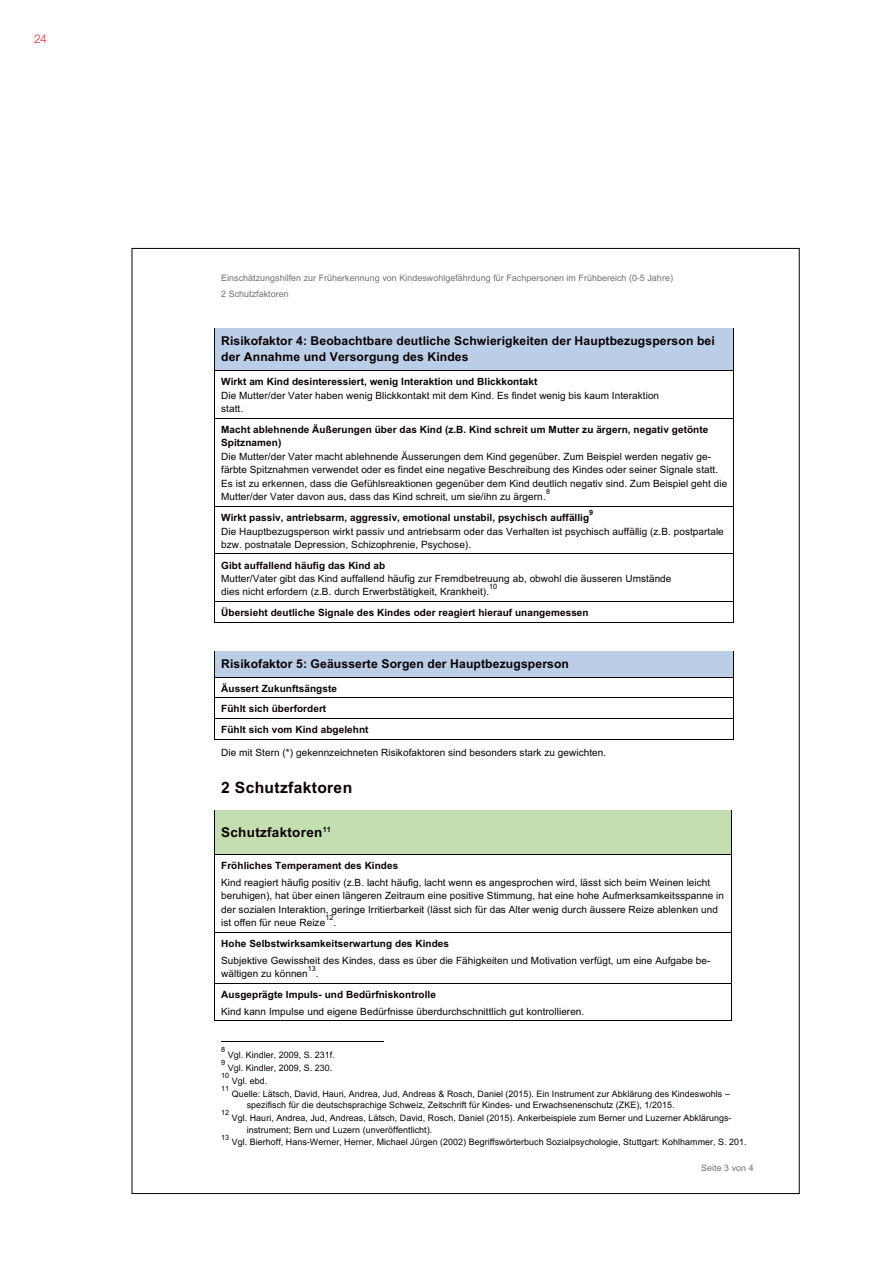
<style>
.page{position:relative;width:893px;height:1263px;background:#fff}
.page>*{position:absolute;margin:0;border:0;box-sizing:border-box;transform-origin:0 0}
.t1{font:700 15.6px "Arial";letter-spacing:.02em;color:#0b0000}
.t2{font:700 13.5px "Arial";letter-spacing:.02em;color:#0b0000}
.t3{font:700 12.15px/15.9px "Arial";letter-spacing:.01em;color:#0b0000}
.t4{font:300 12px "Helvetica Neue LT Std";color:#e42b2b}
.t5{font:10.05px/13.4px "Arial";letter-spacing:.01em;color:#0b0000}
.t6{font:700 10.05px/20.7px "Arial";letter-spacing:.01em;color:#0b0000}
.t7{font:8.85px/11.6px "Arial";letter-spacing:.005em;color:#0b0000}
.t8{font:8.85px/15.6px "Arial";letter-spacing:.005em;color:#72716e}
.t9{font:7.35px "Arial";color:#0b0000}
.t10{font:700 7.35px "Arial";color:#0b0000}
</style>
<div class="page">
<div style="left:215px;top:329px;width:518px;height:41px;background:#bacee8"></div>
<hr style="left:215px;top:328px;width:518px;height:1px;background:#0b0000">
<hr style="left:215px;top:332px;width:1px;height:38px;background:#0b0000">
<hr style="left:733px;top:332px;width:1px;height:38px;background:#0b0000">
<hr style="left:215px;top:370px;width:518px;height:1px;background:#0b0000">
<hr style="left:215px;top:374px;width:1px;height:44px;background:#0b0000">
<hr style="left:733px;top:374px;width:1px;height:44px;background:#0b0000">
<hr style="left:215px;top:418px;width:518px;height:1px;background:#0b0000">
<hr style="left:215px;top:422px;width:1px;height:84px;background:#0b0000">
<hr style="left:733px;top:422px;width:1px;height:84px;background:#0b0000">
<hr style="left:215px;top:506px;width:518px;height:1px;background:#0b0000">
<hr style="left:215px;top:510px;width:1px;height:43px;background:#0b0000">
<hr style="left:733px;top:510px;width:1px;height:43px;background:#0b0000">
<hr style="left:215px;top:553px;width:518px;height:1px;background:#0b0000">
<hr style="left:215px;top:557px;width:1px;height:44px;background:#0b0000">
<hr style="left:733px;top:557px;width:1px;height:44px;background:#0b0000">
<hr style="left:215px;top:601px;width:518px;height:1px;background:#0b0000">
<hr style="left:215px;top:622px;width:518px;height:1px;background:#0b0000">
<svg style="left:733px;top:601px;width:1px;height:22px"></svg>
<div style="left:215px;top:651px;width:518px;height:26px;background:#bacee8"></div>
<hr style="left:215px;top:677px;width:518px;height:1px;background:#0b0000">
<hr style="left:215px;top:697px;width:518px;height:1px;background:#0b0000">
<hr style="left:215px;top:718px;width:518px;height:1px;background:#0b0000">
<hr style="left:215px;top:739px;width:518px;height:1px;background:#0b0000">
<svg style="left:733px;top:651px;width:1px;height:89px"></svg>
<div style="left:215px;top:810px;width:516px;height:44px;background:#c3deb0"></div>
<hr style="left:215px;top:814px;width:1px;height:40px;background:#0b0000">
<hr style="left:731px;top:814px;width:1px;height:40px;background:#0b0000">
<hr style="left:215px;top:854px;width:516px;height:1px;background:#0b0000">
<hr style="left:215px;top:858px;width:1px;height:74px;background:#0b0000">
<hr style="left:731px;top:858px;width:1px;height:74px;background:#0b0000">
<hr style="left:215px;top:932px;width:516px;height:1px;background:#0b0000">
<hr style="left:215px;top:936px;width:1px;height:47px;background:#0b0000">
<hr style="left:731px;top:936px;width:1px;height:47px;background:#0b0000">
<hr style="left:215px;top:983px;width:516px;height:1px;background:#0b0000">
<hr style="left:215px;top:987px;width:1px;height:33px;background:#0b0000">
<hr style="left:215px;top:1020px;width:516px;height:1px;background:#0b0000">
<hr style="left:731px;top:987px;width:1px;height:33px;background:#0b0000">
<hr style="left:221px;top:1041px;width:162px;height:1px;background:#0b0000">
<p class="t4" style="left:34px;top:31px;width:14px">24</p>
<p class="t8" style="left:221px;top:270px;width:453px">Einschätzungshilfen zur Früherkennung von Kindeswohlgefährdung für Fachpersonen im Frühbereich (0-5 Jahre)<br>2 Schutzfaktoren</p>
<p class="t3" style="left:221px;top:333px;width:495px">Risikofaktor 4: Beobachtbare deutliche Schwierigkeiten der Hauptbezugsperson bei der Annahme und Versorgung des Kindes</p>
<p class="t6" style="left:221px;top:372px;width:318px">Wirkt am Kind desinteressiert, wenig Interaktion und Blickkontakt</p>
<p class="t5" style="left:221px;top:389px;width:439px">Die Mutter/der Vater haben wenig Blickkontakt mit dem Kind. Es findet wenig bis kaum Interaktion statt.</p>
<p class="t6" style="left:221px;top:423px;width:489px;line-height:13.5px">Macht ablehnende Äußerungen über das Kind (z.B. Kind schreit um Mutter zu ärgern, negativ getönte<br>Spitznamen)</p>
<p class="t5" style="left:221px;top:450px;width:508px">Die Mutter/der Vater macht ablehnende Äusserungen dem Kind gegenüber. Zum Beispiel werden negativ ge&shy;färbte Spitznahmen verwendet oder es findet eine negative Beschreibung des Kindes oder seiner Signale statt.<br>Es ist zu erkennen, dass die Gefühlsreaktionen gegenüber dem Kind deutlich negativ sind. Zum Beispiel geht die Mutter/der Vater davon aus, dass das Kind schreit, um sie/ihn zu ärgern.</p>
<p class="t9" style="left:546px;top:486px;width:6px">8</p>
<p class="t6" style="left:221px;top:507px;width:369px">Wirkt passiv, antriebsarm, aggressiv, emotional unstabil, psychisch auffällig</p>
<p class="t10" style="left:589px;top:507px;width:6px">9</p>
<p class="t5" style="left:221px;top:524px;width:504px">Die Hauptbezugsperson wirkt passiv und antriebsarm oder das Verhalten ist psychisch auffällig (z.B. postpartale bzw. postnatale Depression, Schizophrenie, Psychose).</p>
<p class="t6" style="left:221px;top:555px;width:166px">Gibt auffallend häufig das Kind ab</p>
<p class="t5" style="left:221px;top:572px;width:452px;line-height:12.9px">Mutter/Vater gibt das Kind auffallend häufig zur Fremdbetreuung ab, obwohl die äusseren Umstände dies nicht erfordern (z.B. durch Erwerbstätigkeit, Krankheit).</p>
<p class="t9" style="left:489px;top:582px;width:10px">10</p>
<p class="t6" style="left:221px;top:602px;width:369px">Übersieht deutliche Signale des Kindes oder reagiert hierauf unangemessen</p>
<p class="t3" style="left:221px;top:655px;width:349px">Risikofaktor 5: Geäusserte Sorgen der Hauptbezugsperson</p>
<p class="t6" style="left:221px;top:678px;width:149px">Äussert Zukunftsängste<br>Fühlt sich überfordert<br>Fühlt sich vom Kind abgelehnt</p>
<p class="t5" style="left:221px;top:745px;width:387px">Die mit Stern (*) gekennzeichneten Risikofaktoren sind besonders stark zu gewichten.</p>
<h1 class="t1" style="left:221px;top:776px;width:133px">2 Schutzfaktoren</h1>
<h2 class="t2" style="left:221px;top:823px;width:111px">Schutzfaktoren<sup>11</sup></h2>
<p class="t6" style="left:221px;top:855px;width:179px">Fröhliches Temperament des Kindes</p>
<p class="t5" style="left:221px;top:876px;width:504px">Kind reagiert häufig positiv (z.B. lacht häufig, lacht wenn es angesprochen wird, lässt sich beim Weinen leicht beruhigen), hat über einen längeren Zeitraum eine positive Stimmung, hat eine hohe Aufmerksamkeitsspanne in der sozialen Interaktion, geringe Irritierbarkeit (lässt sich für das Alter wenig durch äussere Reize ablenken und ist offen für neue Reize</p>
<p class="t9" style="left:325px;top:913px;width:10px">12</p>
<p class="t5" style="left:333px;top:916px;width:4px">.</p>
<p class="t6" style="left:221px;top:933px;width:229px">Hohe Selbstwirksamkeitserwartung des Kindes</p>
<p class="t5" style="left:221px;top:954px;width:491px;line-height:12.9px">Subjektive Gewissheit des Kindes, dass es über die Fähigkeiten und Motivation verfügt, um eine Aufgabe be&shy;wältigen zu können</p>
<p class="t9" style="left:308px;top:964px;width:10px">13</p>
<p class="t5" style="left:316px;top:967px;width:4px">.</p>
<p class="t6" style="left:221px;top:984px;width:216px">Ausgeprägte Impuls- und Bedürfniskontrolle</p>
<p class="t5" style="left:221px;top:1004px;width:364px">Kind kann Impulse und eigene Bedürfnisse überdurchschnittlich gut kontrollieren.</p>
<p class="t9" style="left:221px;top:1045px;width:6px">8</p>
<p class="t7" style="left:228px;top:1049px;width:109px">Vgl. Kindler, 2009, S. 231f.</p>
<p class="t9" style="left:221px;top:1058px;width:6px">9</p>
<p class="t7" style="left:228px;top:1062px;width:106px">Vgl. Kindler, 2009, S. 230.</p>
<p class="t9" style="left:221px;top:1070px;width:10px">10</p>
<p class="t7" style="left:232px;top:1075px;width:37px">Vgl. ebd.</p>
<p class="t9" style="left:221px;top:1083px;width:10px">11</p>
<p class="t7" style="left:247px;top:1088px;width:485px;text-indent:-15px">Quelle: Lätsch, David, Hauri, Andrea, Jud, Andreas &amp; Rosch, Daniel (2015). Ein Instrument zur Abklärung des Kindeswohls – spezifisch für die deutschsprachige Schweiz, Zeitschrift für Kindes- und Erwachsenenschutz (ZKE), 1/2015.</p>
<p class="t9" style="left:221px;top:1107px;width:10px">12</p>
<p class="t7" style="left:247px;top:1112px;width:486px;text-indent:-15px">Vgl. Hauri, Andrea, Jud, Andreas, Lätsch, David, Rosch, Daniel (2015). Ankerbeispiele zum Berner und Luzerner Abklärungs&shy;instrument; Bern und Luzern (unveröffentlicht).</p>
<p class="t9" style="left:221px;top:1132px;width:10px">13</p>
<p class="t7" style="left:232px;top:1136px;width:516px">Vgl. Bierhoff, Hans-Werner, Herner, Michael Jürgen (2002) Begriffswörterbuch Sozialpsychologie, Stuttgart: Kohlhammer, S. 201.</p>
<p class="t8" style="left:701px;top:1160px;width:54px">Seite 3 von 4</p>
</div>
